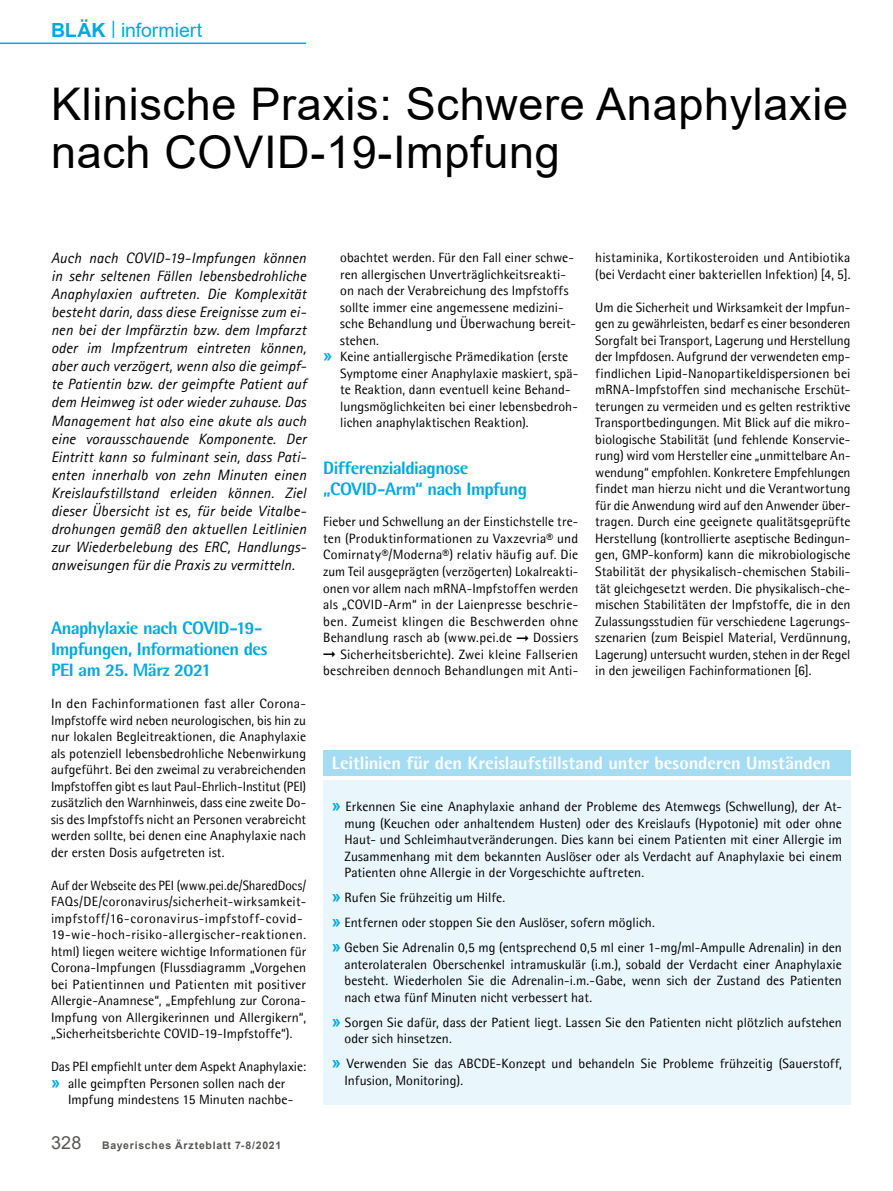
<style>
.page{position:relative;width:893px;height:1191px;background:#fff}
.page>*{position:absolute;margin:0;border:0;box-sizing:border-box;transform-origin:0 0}
.t1{font:45px/48px "Arial";letter-spacing:.015em;color:#000}
.t2{font:19.5px "Arial";letter-spacing:-.005em;color:#00a9e0}
.t3{font:800 18px/21px "Agfa Rotis Semisans";letter-spacing:-.03em;color:#00a9e0}
.t4{font:800 18px "Agfa Rotis Semisans";letter-spacing:-.005em;color:#fff}
.t5{font:italic 15px/18px "Agfa Rotis Sans Serif";letter-spacing:.005em;color:#000;text-align:justify}
.t6{font:13.5px/16.5px "Agfa Rotis Semisans";letter-spacing:.005em;color:#000}
.t7{font:13.5px/16.5px "Agfa Rotis Semisans";letter-spacing:.005em;color:#000;scale:.95 1}
.t8{font:700 10.5px "Arial";letter-spacing:.07em;color:#575654}
.s1{font-weight:700}
.s2{font-family:"Arial";font-weight:700;font-size:16.5px;color:#00a9e0}
.s3{font-weight:400;font-size:18px}
</style>
<div class="page">
<hr style="left:0;top:43px;width:306px;height:1px;background:#00a9e0">
<div style="left:323px;top:780px;width:527px;height:324px;background:#e9f7fd"></div>
<div style="left:323px;top:750px;width:527px;height:26px;background:#a4dcf4"></div>
<h2 class="t2" style="left:51px;top:16px;width:153px"><span class="s1">BLÄK</span> <sup>|</sup> informiert</h2>
<h1 class="t1" style="left:51px;top:80px;width:799px">Klinische Praxis: Schwere Anaphylaxie nach COVID-19-Impfung</h1>
<p class="t5" style="left:51px;top:249px;width:257px">Auch nach COVID-19-Impfungen können in sehr seltenen Fällen lebensbedrohliche Anaphylaxien auftreten. Die Komplexität besteht darin, dass diese Ereignisse zum ei&shy;nen bei der Impfärztin bzw. dem Impfarzt oder im Impfzentrum eintreten können, aber auch verzögert, wenn also die geimpf&shy;te Patientin bzw. der geimpfte Patient auf dem Heimweg ist oder wieder zuhause. Das Management hat also eine akute als auch eine vorausschauende Komponente. Der Eintritt kann so fulminant sein, dass Pati&shy;enten innerhalb von zehn Minuten einen Kreislaufstillstand erleiden können. Ziel dieser Übersicht ist es, für beide Vitalbe&shy;drohungen gemäß den aktuellen Leitlinien zur Wiederbelebung des ERC, Handlungs&shy;anweisungen für die Praxis zu vermitteln.</p>
<h3 class="t3" style="left:51px;top:617px;width:218px">Anaphylaxie nach COVID-19-<br>Impfungen, Informationen des<br>PEI am 25. März 2021</h3>
<p class="t6" style="left:51px;top:695px;width:257px;text-align:justify">In den Fachinformationen fast aller Corona-Impfstoffe wird neben neurologischen, bis hin zu nur lokalen Begleitreaktionen, die Anaphylaxie als potenziell lebensbedrohliche Nebenwirkung aufgeführt. Bei den zweimal zu verabreichenden Impfstoffen gibt es laut Paul-Ehrlich-Institut (PEI) zusätzlich den Warnhinweis, dass eine zweite Do&shy;sis des Impfstoffs nicht an Personen verabreicht werden sollte, bei denen eine Anaphylaxie nach der ersten Dosis aufgetreten ist.</p>
<p class="t7" style="left:51px;top:876px;width:270px">Auf der Webseite des PEI (www.pei.de/SharedDocs/ FAQs/DE/coronavirus/sicherheit-wirksamkeit&shy;impfstoff/16-coronavirus-impfstoff-covid-19-wie-hoch-risiko-allergischer-reaktionen. html) liegen weitere wichtige Informationen für Corona-Impfungen (Flussdiagramm „Vorgehen bei Patientinnen und Patienten mit positiver Allergie-Anamnese“, „Empfehlung zur Corona-Impfung von Allergikerinnen und Allergikern“, „Sicherheitsberichte COVID-19-Impfstoffe“).</p>
<p class="t6" style="left:51px;top:1058px;width:257px">Das PEI empfiehlt unter dem Aspekt Anaphylaxie: <span class="s2">»</span> alle geimpften Personen sollen nach der</p>
<p class="t6" style="left:68px;top:1091px;width:227px">Impfung mindestens 15 Minuten nachbe-</p>
<p class="t8" style="left:51px;top:1137px;width:232px"><span class="s3">328</span> Bayerisches Ärzteblatt 7-8/2021</p>
<p class="t6" style="left:340px;top:249px;width:235px">obachtet werden. Für den Fall einer schwe-</p>
<p class="t6" style="left:340px;top:266px;width:227px">ren allergischen Unverträglichkeitsreakti-</p>
<p class="t6" style="left:340px;top:282px;width:230px">on nach der Verabreichung des Impfstoffs</p>
<p class="t6" style="left:340px;top:299px;width:225px">sollte immer eine angemessene medizini-</p>
<p class="t6" style="left:340px;top:315px;width:237px">sche Behandlung und Überwachung bereit-</p>
<p class="t6" style="left:340px;top:332px;width:40px">stehen.</p>
<p class="t6" style="left:323px;top:348px;width:246px"><span class="s2">»</span> Keine antiallergische Prämedikation (erste</p>
<p class="t6" style="left:340px;top:365px;width:240px">Symptome einer Anaphylaxie maskiert, spä-</p>
<p class="t6" style="left:340px;top:381px;width:232px">te Reaktion, dann eventuell keine Behand-</p>
<p class="t6" style="left:340px;top:398px;width:239px">lungsmöglichkeiten bei einer lebensbedroh-</p>
<p class="t6" style="left:340px;top:414px;width:190px">lichen anaphylaktischen Reaktion).</p>
<h3 class="t3" style="left:323px;top:457px;width:205px">Differenzialdiagnose „COVID-Arm“ nach Impfung</h3>
<p class="t6" style="left:323px;top:513px;width:257px;text-align:justify">Fieber und Schwellung an der Einstichstelle tre&shy;ten (Produktinformationen zu Vaxzevria® und Comirnaty®/Moderna®) relativ häufig auf. Die zum Teil ausgeprägten (verzögerten) Lokalreakti&shy;onen vor allem nach mRNA-Impfstoffen werden als „COVID-Arm“ in der Laienpresse beschrie&shy;ben. Zumeist klingen die Beschwerden ohne Behandlung rasch ab (www.pei.de</p>
<p class="t6" style="left:323px;top:629px;width:257px;text-align:right">Dossiers<br>Sicherheitsberichte). Zwei kleine Fallserien beschreiben dennoch Behandlungen mit Anti-</p>
<p class="t6" style="left:595px;top:249px;width:257px">histaminika, Kortikosteroiden und Antibiotika (bei Verdacht einer bakteriellen Infektion) [4, 5].</p>
<p class="t6" style="left:595px;top:299px;width:257px;text-align:justify">Um die Sicherheit und Wirksamkeit der Impfun&shy;gen zu gewährleisten, bedarf es einer besonderen Sorgfalt bei Transport, Lagerung und Herstellung der Impfdosen. Aufgrund der verwendeten emp&shy;findlichen Lipid-Nanopartikeldispersionen bei mRNA-Impfstoffen sind mechanische Erschüt&shy;terungen zu vermeiden und es gelten restriktive Transportbedingungen. Mit Blick auf die mikro&shy;biologische Stabilität (und fehlende Konservie&shy;rung) wird vom Hersteller eine „unmittelbare An&shy;wendung“ empfohlen. Konkretere Empfehlungen findet man hierzu nicht und die Verantwortung für die Anwendung wird auf den Anwender über&shy;tragen. Durch eine geeignete qualitätsgeprüfte Herstellung (kontrollierte aseptische Bedingun&shy;gen, GMP-konform) kann die mikrobiologische Stabilität der physikalisch-chemischen Stabili&shy;tät gleichgesetzt werden. Die physikalisch-che&shy;mischen Stabilitäten der Impfstoffe, die in den Zulassungsstudien für verschiedene Lagerungs&shy;szenarien (zum Beispiel Material, Verdünnung, Lagerung) untersucht wurden, stehen in der Regel in den jeweiligen Fachinformationen [6].</p>
<h3 class="t4" style="left:332px;top:751px;width:501px">Leitlinien für den Kreislaufstillstand unter besonderen Umständen</h3>
<p class="t6" style="left:344px;top:798px;width:499px;text-align:justify;text-indent:-13px"><span class="s2">»</span> Erkennen Sie eine Anaphylaxie anhand der Probleme des Atemwegs (Schwellung), der At&shy;mung (Keuchen oder anhaltendem Husten) oder des Kreislaufs (Hypotonie) mit oder ohne Haut- und Schleimhautveränderungen. Dies kann bei einem Patienten mit einer Allergie im Zusammenhang mit dem bekannten Auslöser oder als Verdacht auf Anaphylaxie bei einem Patienten ohne Allergie in der Vorgeschichte auftreten.</p>
<p class="t6" style="left:332px;top:885px;width:512px;line-height:25px"><span class="s2">»</span> Rufen Sie frühzeitig um Hilfe.<br><span class="s2">»</span> Entfernen oder stoppen Sie den Auslöser, sofern möglich.<br><span class="s2">»</span> Geben Sie Adrenalin 0,5 mg (entsprechend 0,5 ml einer 1-mg/ml-Ampulle Adrenalin) in den</p>
<p class="t6" style="left:344px;top:956px;width:499px;text-align:justify">anterolateralen Oberschenkel intramuskulär (i.m.), sobald der Verdacht einer Anaphylaxie besteht. Wiederholen Sie die Adrenalin-i.m.-Gabe, wenn sich der Zustand des Patienten nach etwa fünf Minuten nicht verbessert hat.</p>
<p class="t6" style="left:344px;top:1014px;width:499px;text-indent:-13px"><span class="s2">»</span> Sorgen Sie dafür, dass der Patient liegt. Lassen Sie den Patienten nicht plötzlich aufstehen oder sich hinsetzen.</p>
<p class="t6" style="left:344px;top:1055px;width:499px;text-indent:-13px"><span class="s2">»</span> Verwenden Sie das ABCDE-Konzept und behandeln Sie Probleme frühzeitig (Sauerstoff,<br>Infusion, Monitoring).</p>
</div>
